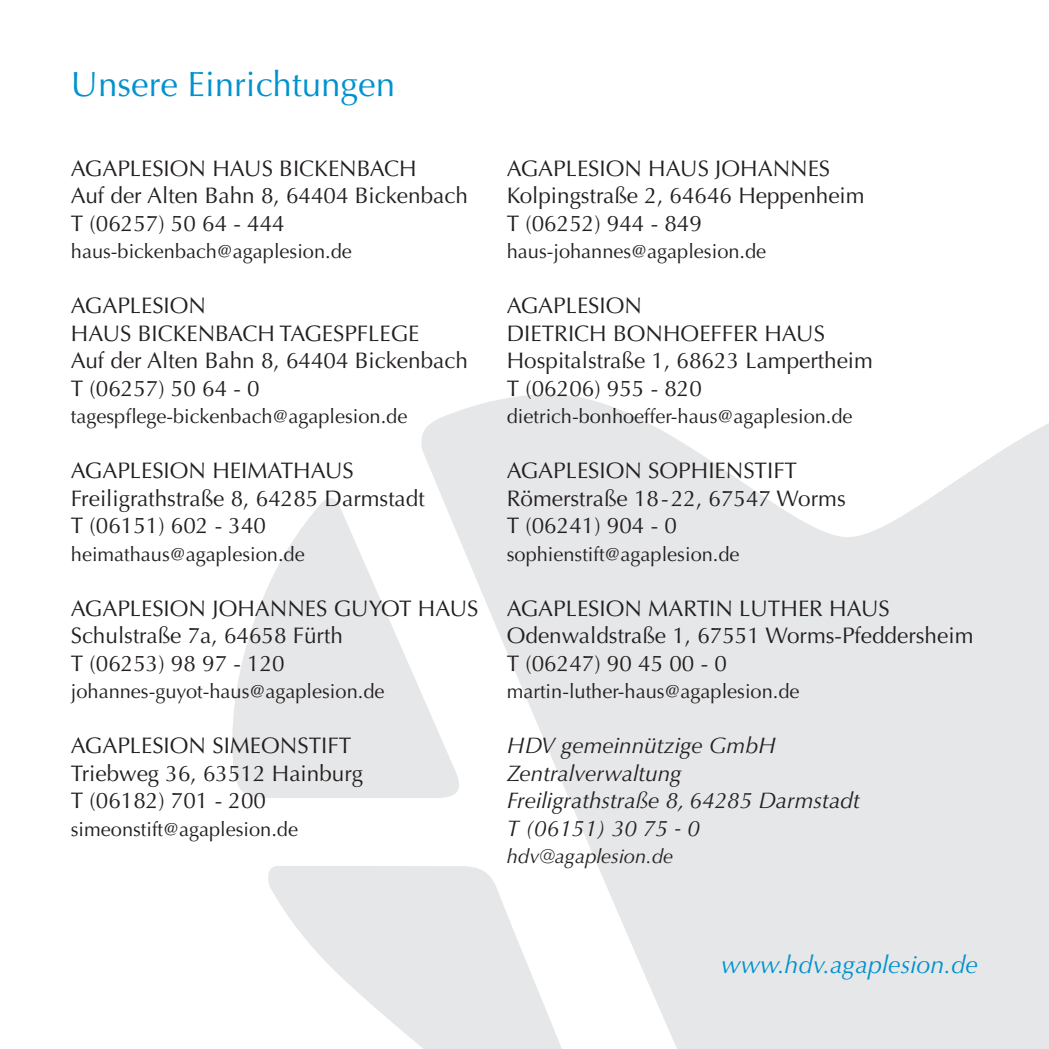
<style>
.page{position:relative;width:1049px;height:1049px;background:#fff}
.page>*{position:absolute;margin:0;border:0;box-sizing:border-box;transform-origin:0 0}
.t1{font:35px "Optima";color:#0092cf}
.t2{font:italic 25px "Optima";color:#0092cf}
.t3{font:22.5px/27.5px "Optima";color:#231f20}
.t4{font:italic 22.5px/27.5px "Optima";color:#231f20}
.t5{font:20px "Optima";color:#231f20}
.t6{font:italic 20px "Optima";color:#231f20}
</style>
<div class="page">
<svg style="left:232px;top:394px;width:817px;height:655px;fill:#e6e7e8"></svg>
<h1 class="t1" style="left:71px;top:70px;width:326px">Unsere Einrichtungen</h1>
<p class="t3" style="left:71px;top:156px;width:398px">AGAPLESION HAUS BICKENBACH<br>Auf der Alten Bahn 8, 64404 Bickenbach<br>T (06257) 50 64 - 444</p>
<p class="t5" style="left:71px;top:243px;width:282px">haus-bickenbach@agaplesion.de</p>
<p class="t3" style="left:71px;top:294px;width:398px">AGAPLESION<br>HAUS BICKENBACH TAGESPFLEGE<br>Auf der Alten Bahn 8, 64404 Bickenbach<br>T (06257) 50 64 - 0</p>
<p class="t5" style="left:71px;top:408px;width:338px">tagespflege-bickenbach@agaplesion.de</p>
<p class="t3" style="left:71px;top:459px;width:355px">AGAPLESION HEIMATHAUS<br>Freiligrathstraße 8, 64285 Darmstadt<br>T (06151) 602 - 340</p>
<p class="t5" style="left:71px;top:545px;width:235px">heimathaus@agaplesion.de</p>
<p class="t3" style="left:71px;top:596px;width:409px">AGAPLESION JOHANNES GUYOT HAUS<br>Schulstraße 7a, 64658 Fürth<br>T (06253) 98 97 - 120</p>
<p class="t5" style="left:71px;top:683px;width:315px">johannes-guyot-haus@agaplesion.de</p>
<p class="t3" style="left:71px;top:734px;width:294px">AGAPLESION SIMEONSTIFT<br>Triebweg 36, 63512 Hainburg<br>T (06182) 701 - 200</p>
<p class="t5" style="left:71px;top:820px;width:229px">simeonstift@agaplesion.de</p>
<p class="t3" style="left:507px;top:156px;width:359px">AGAPLESION HAUS JOHANNES<br>Kolpingstraße 2, 64646 Heppenheim<br>T (06252) 944 - 849</p>
<p class="t5" style="left:507px;top:243px;width:261px">haus-johannes@agaplesion.de</p>
<p class="t3" style="left:507px;top:294px;width:368px">AGAPLESION<br>DIETRICH BONHOEFFER HAUS<br>Hospitalstraße 1, 68623 Lampertheim<br>T (06206) 955 - 820</p>
<p class="t5" style="left:507px;top:408px;width:347px">dietrich-bonhoeffer-haus@agaplesion.de</p>
<p class="t3" style="left:507px;top:459px;width:340px">AGAPLESION SOPHIENSTIFT<br>Römerstraße 18-22, 67547 Worms<br>T (06241) 904 - 0</p>
<p class="t5" style="left:507px;top:545px;width:234px">sophienstift@agaplesion.de</p>
<p class="t3" style="left:507px;top:596px;width:468px">AGAPLESION MARTIN LUTHER HAUS<br>Odenwaldstraße 1, 67551 Worms-Pfeddersheim<br>T (06247) 90 45 00 - 0</p>
<p class="t5" style="left:507px;top:683px;width:294px">martin-luther-haus@agaplesion.de</p>
<p class="t4" style="left:507px;top:734px;width:355px">HDV gemeinnützige GmbH<br>Zentralverwaltung<br>Freiligrathstraße 8, 64285 Darmstadt<br>T (06151) 30 75 - 0</p>
<p class="t6" style="left:507px;top:848px;width:168px">hdv@agaplesion.de</p>
<p class="t2" style="left:721px;top:954px;width:258px">www.hdv.agaplesion.de</p>
</div>
